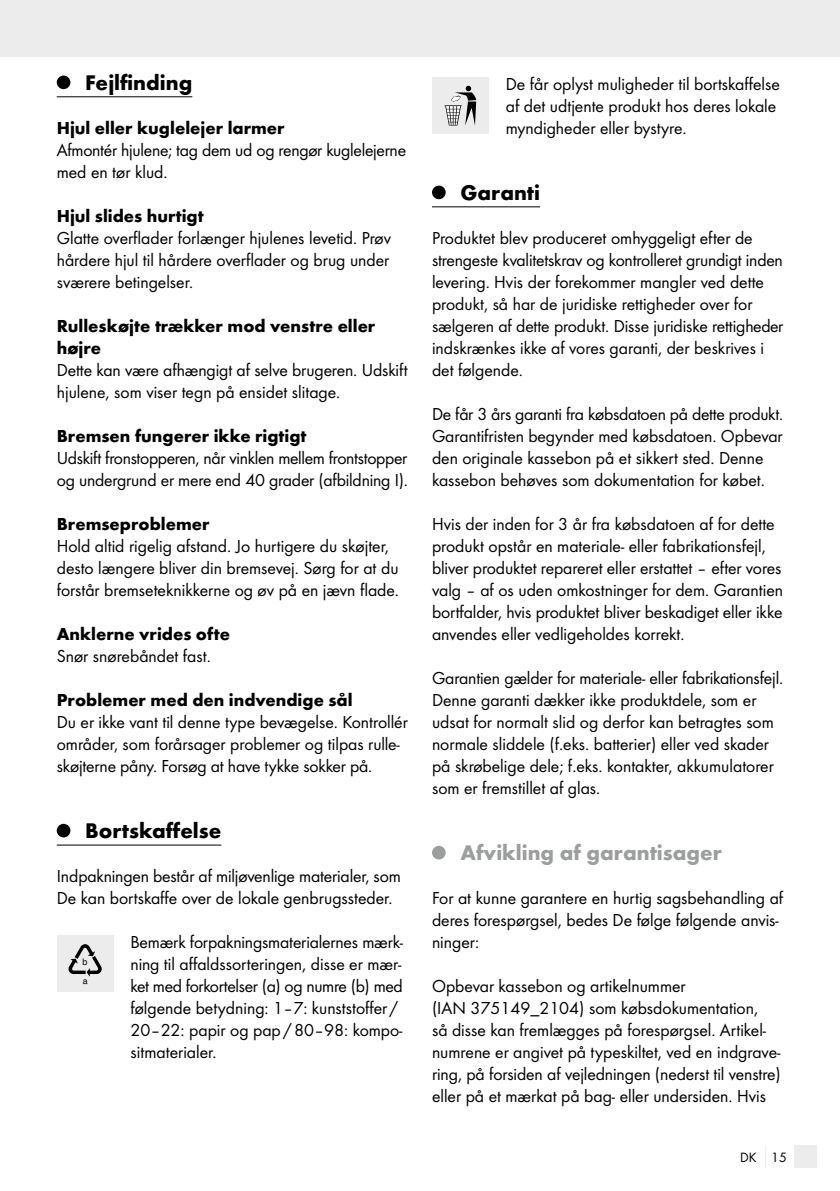
<style>
.page{position:relative;width:840px;height:1191px;background:#fff}
.page>*{position:absolute;margin:0;border:0;box-sizing:border-box;transform-origin:0 0}
.t1{font:700 22px "Futura";color:#000}
.t2{font:700 22px "Futura";color:#9c9d9d}
.t3{font:18px/22px "Futura Boo";color:#000}
.t4{font:700 18px/22px "Futura";color:#000}
.t5{font:18px/22px "Futura Boo";letter-spacing:-.02em;color:#000}
.t6{font:14px "Futura Boo";color:#000}
.t7{font:9px "Helvetica";color:#000}
.t8{font:8.8px "Helvetica";color:#000}
</style>
<div class="page">
<div style="left:0;top:0;width:839px;height:57px;background:#ececec"></div>
<div style="left:794px;top:1145px;width:22px;height:23px;background:#ececec"></div>
<hr style="left:57px;top:96px;width:135px;height:1px;background:#000">
<hr style="left:57px;top:844px;width:164px;height:1px;background:#000">
<div style="left:57px;top:76px;width:13px;height:13px;background:#000;border-radius:50%"></div>
<div style="left:57px;top:824px;width:13px;height:13px;background:#000;border-radius:50%"></div>
<div style="left:57px;top:935px;width:56px;height:57px;background:#ececec"></div>
<svg style="left:68px;top:944px;width:34px;height:32px"></svg>
<hr style="left:432px;top:206px;width:108px;height:1px;background:#000">
<div style="left:432px;top:77px;width:56px;height:57px;background:#ececec"></div>
<svg style="left:444px;top:86px;width:32px;height:40px"></svg>
<div style="left:432px;top:186px;width:13px;height:13px;background:#000;border-radius:50%"></div>
<div style="left:432px;top:846px;width:13px;height:13px;background:#9c9d9d;border-radius:50%"></div>
<p class="t1" style="left:85px;top:69px;width:109px">Fejlfinding</p>
<p class="t4" style="left:57px;top:117px;width:229px">Hjul eller kuglelejer larmer</p>
<p class="t3" style="left:57px;top:139px;width:350px">Afmontér hjulene; tag dem ud og rengør kuglelejerne med en tør klud.</p>
<p class="t4" style="left:57px;top:205px;width:148px">Hjul slides hurtigt</p>
<p class="t3" style="left:57px;top:227px;width:335px;text-align:justify">Glatte overflader forlænger hjulenes levetid. Prøv hårdere hjul til hårdere overflader og brug under sværere betingelser.</p>
<p class="t4" style="left:57px;top:315px;width:320px">Rulleskøjte trækker mod venstre eller højre</p>
<p class="t3" style="left:57px;top:359px;width:352px">Dette kan være afhængigt af selve brugeren. Udskift hjulene, som viser tegn på ensidet slitage.</p>
<p class="t4" style="left:57px;top:425px;width:251px">Bremsen fungerer ikke rigtigt</p>
<p class="t5" style="left:57px;top:447px;width:352px">Udskift fronstopperen, når vinklen mellem frontstopper og undergrund er mere end 40 grader (afbildning I).</p>
<p class="t4" style="left:57px;top:513px;width:154px">Bremseproblemer</p>
<p class="t3" style="left:57px;top:535px;width:343px">Hold altid rigelig afstand. Jo hurtigere du skøjter, desto længere bliver din bremsevej. Sørg for at du forstår bremseteknikkerne og øv på en jævn flade.</p>
<p class="t4" style="left:57px;top:623px;width:175px">Anklerne vrides ofte</p>
<p class="t3" style="left:57px;top:645px;width:155px">Snør snørebåndet fast.</p>
<p class="t4" style="left:57px;top:689px;width:297px">Problemer med den indvendige sål</p>
<p class="t3" style="left:57px;top:711px;width:352px">Du er ikke vant til denne type bevægelse. Kontrollér områder, som forårsager problemer og tilpas rulle&shy;skøjterne påny. Forsøg at have tykke sokker på.</p>
<p class="t1" style="left:85px;top:817px;width:138px">Bortskaffelse</p>
<p class="t3" style="left:57px;top:865px;width:345px">Indpakningen består af miljøvenlige materialer, som<br>De kan bortskaffe over de lokale genbrugssteder.</p>
<p class="t7" style="left:83px;top:955px;width:7px">b</p>
<p class="t8" style="left:83px;top:973px;width:6px">a</p>
<p class="t3" style="left:130px;top:931px;width:274px">Bemærk forpakningsmaterialernes mærk&shy;ning til affaldssorteringen, disse er mær&shy;ket med forkortelser (a) og numre (b) med følgende betydning: 1–7: kunststoffer / 20–22: papir og pap/80–98: kompo&shy;sitmaterialer.</p>
<p class="t3" style="left:505px;top:73px;width:275px">De får oplyst muligheder til bortskaffelse af det udtjente produkt hos deres lokale myndigheder eller bystyre.</p>
<p class="t1" style="left:460px;top:179px;width:81px">Garanti</p>
<p class="t3" style="left:432px;top:227px;width:352px">Produktet blev produceret omhyggeligt efter de strengeste kvalitetskrav og kontrolleret grundigt inden levering. Hvis der forekommer mangler ved dette produkt, så har de juridiske rettigheder over for sælgeren af dette produkt. Disse juridiske rettigheder indskrænkes ikke af vores garanti, der beskrives i det følgende.</p>
<p class="t3" style="left:432px;top:403px;width:352px">De får 3 års garanti fra købsdatoen på dette produkt.<br>Garantifristen begynder med købsdatoen. Opbevar den originale kassebon på et sikkert sted. Denne kassebon behøves som dokumentation for købet.</p>
<p class="t3" style="left:432px;top:513px;width:352px">Hvis der inden for 3 år fra købsdatoen af for dette produkt opstår en materiale- eller fabrikationsfejl, bliver produktet repareret eller erstattet – efter vores valg – af os uden omkostninger for dem. Garantien bortfalder, hvis produktet bliver beskadiget eller ikke anvendes eller vedligeholdes korrekt.</p>
<p class="t3" style="left:432px;top:667px;width:352px">Garantien gælder for materiale- eller fabrikationsfejl.<br>Denne garanti dækker ikke produktdele, som er udsat for normalt slid og derfor kan betragtes som normale sliddele (f.eks. batterier) eller ved skader på skrøbelige dele; f.eks. kontakter, akkumulatorer som er fremstillet af glas.</p>
<p class="t2" style="left:460px;top:839px;width:263px">Afvikling af garantisager</p>
<p class="t3" style="left:432px;top:887px;width:352px">For at kunne garantere en hurtig sagsbehandling af deres forespørgsel, bedes De følge følgende anvis&shy;ninger:</p>
<p class="t3" style="left:432px;top:975px;width:350px">Opbevar kassebon og artikelnummer<br>(IAN 375149_2104) som købsdokumentation,<br>så disse kan fremlægges på forespørgsel. Artikel&shy;numrene er angivet på typeskiltet, ved en indgrave&shy;ring, på forsiden af vejledningen (nederst til venstre) eller på et mærkat på bag- eller undersiden. Hvis</p>
<p class="t6" style="left:739px;top:1149px;width:48px">DK 15</p>
</div>
